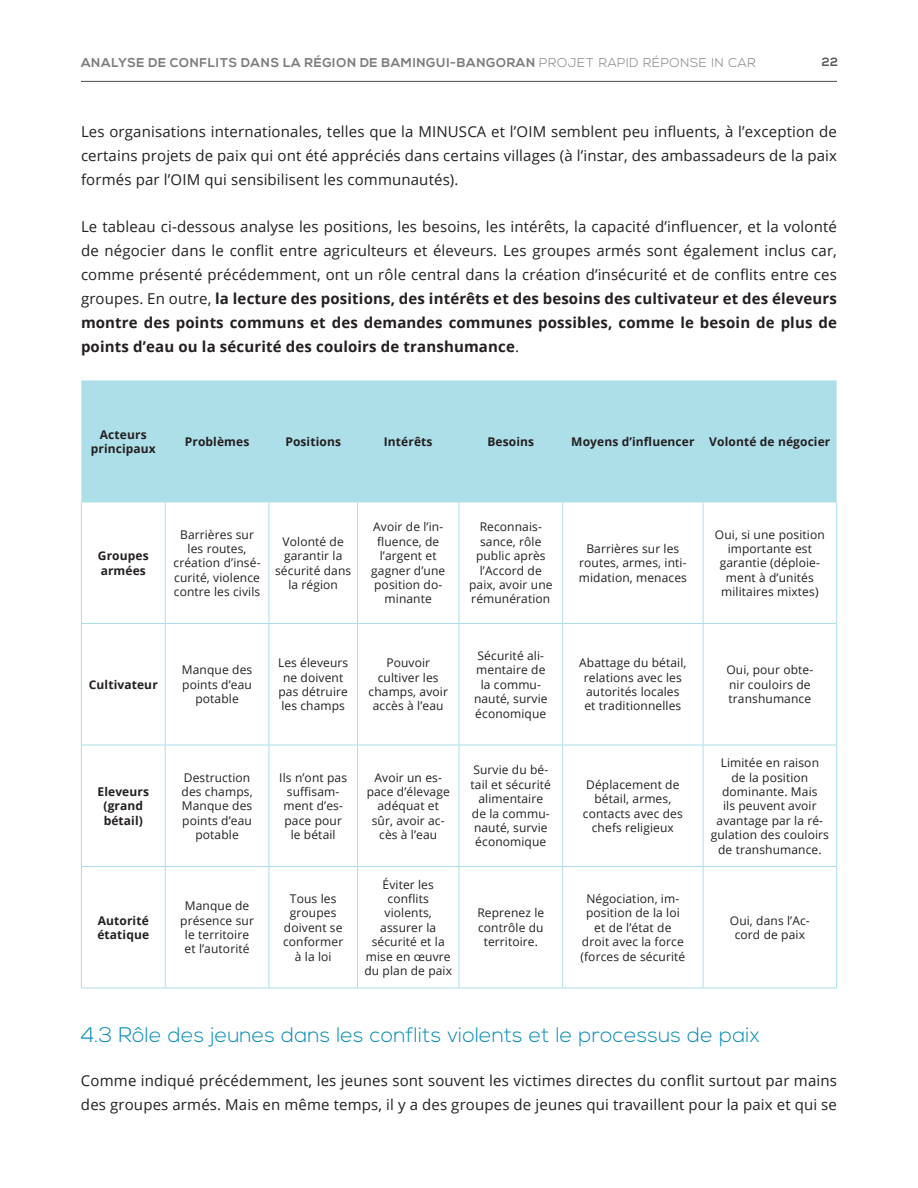
<style>
.page{position:relative;width:918px;height:1188px;background:#fff}
.page>*{position:absolute;margin:0;border:0;box-sizing:border-box;transform-origin:0 0}
.Heading_2{font:300 21px "Nexa";letter-spacing:.01em;color:#008bb4}
.t1{font:15px/24px "Open Sans";letter-spacing:.01em;color:#231f20;text-align:justify}
.t2{font:700 12.75px "Nexa";letter-spacing:.05em;color:#7b7c7e}
.t3{font:12px/14.4px "Open Sans";letter-spacing:.01em;color:#231f20;text-align:center}
.t4{font:700 12px/14.4px "Open Sans";letter-spacing:.01em;color:#231f20;text-align:center}
.t5{font:700 12px "Nexa";color:#57585a}
.s1{font-weight:300}
.s2{font-weight:700}
</style>
<div class="page">
<hr style="left:81px;top:81px;width:756px;height:1px;background:#4b4c4d">
<div style="left:81px;top:380px;width:756px;height:122px;background:#addfe9"></div>
<hr style="left:81px;top:502px;width:84px;height:1px;background:#addfe9">
<hr style="left:81px;top:502px;width:1px;height:121px;background:#addfe9">
<hr style="left:165px;top:502px;width:104px;height:1px;background:#addfe9">
<hr style="left:165px;top:502px;width:1px;height:121px;background:#addfe9">
<hr style="left:269px;top:502px;width:88px;height:1px;background:#addfe9">
<hr style="left:269px;top:502px;width:1px;height:121px;background:#addfe9">
<hr style="left:357px;top:502px;width:102px;height:1px;background:#addfe9">
<hr style="left:357px;top:502px;width:1px;height:121px;background:#addfe9">
<hr style="left:459px;top:502px;width:104px;height:1px;background:#addfe9">
<hr style="left:459px;top:502px;width:1px;height:121px;background:#addfe9">
<hr style="left:563px;top:502px;width:140px;height:1px;background:#addfe9">
<hr style="left:562px;top:502px;width:1px;height:121px;background:#addfe9">
<hr style="left:703px;top:502px;width:134px;height:1px;background:#addfe9">
<hr style="left:703px;top:502px;width:1px;height:121px;background:#addfe9">
<hr style="left:836px;top:502px;width:1px;height:121px;background:#addfe9">
<hr style="left:81px;top:623px;width:84px;height:1px;background:#addfe9">
<hr style="left:81px;top:624px;width:1px;height:121px;background:#addfe9">
<hr style="left:165px;top:623px;width:104px;height:1px;background:#addfe9">
<hr style="left:165px;top:624px;width:1px;height:121px;background:#addfe9">
<hr style="left:269px;top:623px;width:88px;height:1px;background:#addfe9">
<hr style="left:269px;top:624px;width:1px;height:121px;background:#addfe9">
<hr style="left:357px;top:623px;width:102px;height:1px;background:#addfe9">
<hr style="left:357px;top:624px;width:1px;height:121px;background:#addfe9">
<hr style="left:459px;top:623px;width:104px;height:1px;background:#addfe9">
<hr style="left:459px;top:624px;width:1px;height:121px;background:#addfe9">
<hr style="left:563px;top:623px;width:140px;height:1px;background:#addfe9">
<hr style="left:562px;top:624px;width:1px;height:121px;background:#addfe9">
<hr style="left:703px;top:623px;width:134px;height:1px;background:#addfe9">
<hr style="left:703px;top:624px;width:1px;height:121px;background:#addfe9">
<hr style="left:836px;top:624px;width:1px;height:121px;background:#addfe9">
<hr style="left:81px;top:745px;width:84px;height:1px;background:#addfe9">
<hr style="left:81px;top:745px;width:1px;height:121px;background:#addfe9">
<hr style="left:165px;top:745px;width:104px;height:1px;background:#addfe9">
<hr style="left:165px;top:745px;width:1px;height:121px;background:#addfe9">
<hr style="left:269px;top:745px;width:88px;height:1px;background:#addfe9">
<hr style="left:269px;top:745px;width:1px;height:121px;background:#addfe9">
<hr style="left:357px;top:745px;width:102px;height:1px;background:#addfe9">
<hr style="left:357px;top:745px;width:1px;height:121px;background:#addfe9">
<hr style="left:459px;top:745px;width:104px;height:1px;background:#addfe9">
<hr style="left:459px;top:745px;width:1px;height:121px;background:#addfe9">
<hr style="left:563px;top:745px;width:140px;height:1px;background:#addfe9">
<hr style="left:562px;top:745px;width:1px;height:121px;background:#addfe9">
<hr style="left:703px;top:745px;width:134px;height:1px;background:#addfe9">
<hr style="left:703px;top:745px;width:1px;height:121px;background:#addfe9">
<hr style="left:836px;top:745px;width:1px;height:121px;background:#addfe9">
<hr style="left:81px;top:866px;width:84px;height:1px;background:#addfe9">
<hr style="left:81px;top:867px;width:1px;height:121px;background:#addfe9">
<hr style="left:165px;top:866px;width:104px;height:1px;background:#addfe9">
<hr style="left:165px;top:867px;width:1px;height:121px;background:#addfe9">
<hr style="left:269px;top:866px;width:88px;height:1px;background:#addfe9">
<hr style="left:269px;top:867px;width:1px;height:121px;background:#addfe9">
<hr style="left:357px;top:866px;width:102px;height:1px;background:#addfe9">
<hr style="left:357px;top:867px;width:1px;height:121px;background:#addfe9">
<hr style="left:459px;top:866px;width:104px;height:1px;background:#addfe9">
<hr style="left:459px;top:867px;width:1px;height:121px;background:#addfe9">
<hr style="left:563px;top:866px;width:140px;height:1px;background:#addfe9">
<hr style="left:562px;top:867px;width:1px;height:121px;background:#addfe9">
<hr style="left:703px;top:866px;width:134px;height:1px;background:#addfe9">
<hr style="left:703px;top:867px;width:1px;height:121px;background:#addfe9">
<hr style="left:836px;top:867px;width:1px;height:121px;background:#addfe9">
<hr style="left:81px;top:988px;width:84px;height:1px;background:#addfe9">
<hr style="left:165px;top:988px;width:104px;height:1px;background:#addfe9">
<hr style="left:269px;top:988px;width:88px;height:1px;background:#addfe9">
<hr style="left:357px;top:988px;width:102px;height:1px;background:#addfe9">
<hr style="left:459px;top:988px;width:104px;height:1px;background:#addfe9">
<hr style="left:563px;top:988px;width:140px;height:1px;background:#addfe9">
<hr style="left:703px;top:988px;width:134px;height:1px;background:#addfe9">
<p class="t2" style="left:81px;top:55px;width:676px">ANALYSE DE CONFLITS DANS LA RÉGION DE BAMINGUI-BANGORAN <span class="s1">PROJET RAPID RÉPONSE IN CAR</span></p>
<p class="t5" style="left:822px;top:55px;width:18px">22</p>
<p class="t1" style="left:81px;top:120px;width:758px">Les organisations internationales, telles que la MINUSCA et l’OIM semblent peu influents, à l’exception de certains projets de paix qui ont été appréciés dans certains villages (à l’instar, des ambassadeurs de la paix formés par l’OIM qui sensibilisent les communautés).</p>
<p class="t1" style="left:81px;top:214px;width:758px">Le tableau ci-dessous analyse les positions, les besoins, les intérêts, la capacité d’influencer, et la volonté de négocier dans le conflit entre agriculteurs et éleveurs. Les groupes armés sont également inclus car, comme présenté précédemment, ont un rôle central dans la création d’insécurité et de conflits entre ces groupes. En outre, <span class="s2">la lecture des positions, des intérêts et des besoins des cultivateur et des éleveurs montre des points communs et des demandes communes possibles, comme le besoin de plus de points d’eau ou la sécurité des couloirs de transhumance</span>.</p>
<p class="t4" style="left:91px;top:427px;width:67px">Acteurs principaux</p>
<p class="t4" style="left:185px;top:434px;width:66px">Problèmes</p>
<p class="t4" style="left:285px;top:434px;width:57px">Positions</p>
<p class="t4" style="left:384px;top:434px;width:50px">Intérêts</p>
<p class="t4" style="left:487px;top:434px;width:48px">Besoins</p>
<p class="t4" style="left:571px;top:434px;width:125px">Moyens d’influencer</p>
<p class="t4" style="left:709px;top:434px;width:123px">Volonté de négocier</p>
<p class="t4" style="left:98px;top:548px;width:52px;text-align:left">Groupes armées</p>
<p class="t3" style="left:174px;top:527px;width:88px">Barrières sur les routes, création d’insé&shy;curité, violence contre les civils</p>
<p class="t3" style="left:275px;top:534px;width:78px">Volonté de garantir la sécurité dans la région</p>
<p class="t3" style="left:371px;top:519px;width:76px">Avoir de l’in&shy;fluence, de l’argent et gagner d’une position do&shy;minante</p>
<p class="t3" style="left:469px;top:519px;width:85px">Reconnais&shy;sance, rôle public après l’Accord de paix, avoir une rémunération</p>
<p class="t3" style="left:579px;top:541px;width:110px">Barrières sur les routes, armes, inti&shy;midation, menaces</p>
<p class="t3" style="left:715px;top:527px;width:111px">Oui, si une position importante est garantie (déploie&shy;ment à d’unités militaires mixtes)</p>
<p class="t4" style="left:89px;top:677px;width:70px">Cultivateur</p>
<p class="t4" style="left:98px;top:784px;width:53px">Eleveurs (grand bétail)</p>
<p class="t4" style="left:97px;top:913px;width:53px;text-align:left">Autorité étatique</p>
<p class="t3" style="left:182px;top:663px;width:72px">Manque des points d’eau potable</p>
<p class="t3" style="left:278px;top:655px;width:72px">Les éleveurs ne doivent pas détruire les champs</p>
<p class="t3" style="left:369px;top:655px;width:81px">Pouvoir cultiver les champs, avoir accès à l’eau</p>
<p class="t3" style="left:474px;top:648px;width:75px">Sécurité ali&shy;mentaire de la commu&shy;nauté, survie économique</p>
<p class="t3" style="left:579px;top:655px;width:109px">Abattage du bétail, relations avec les autorités locales et traditionnelles</p>
<p class="t3" style="left:726px;top:663px;width:88px;text-align:left">Oui, pour obte&shy;nir couloirs de transhumance</p>
<p class="t3" style="left:182px;top:770px;width:73px">Destruction des champs,<br>Manque des points d’eau potable</p>
<p class="t3" style="left:279px;top:770px;width:69px">Ils n’ont pas suffisam&shy;ment d’es&shy;pace pour le bétail</p>
<p class="t3" style="left:367px;top:770px;width:85px">Avoir un es&shy;pace d’élevage adéquat et sûr, avoir ac&shy;cès à l’eau</p>
<p class="t3" style="left:471px;top:762px;width:82px">Survie du bé&shy;tail et sécurité alimentaire de la commu&shy;nauté, survie économique</p>
<p class="t3" style="left:180px;top:898px;width:75px">Manque de présence sur le territoire et l’autorité</p>
<p class="t3" style="left:283px;top:891px;width:62px">Tous les groupes doivent se conformer à la loi</p>
<p class="t3" style="left:364px;top:877px;width:89px">Éviter les conflits violents, assurer la sécurité et la mise en œuvre du plan de paix</p>
<p class="t3" style="left:477px;top:906px;width:68px">Reprenez le contrôle du territoire.</p>
<p class="t3" style="left:583px;top:777px;width:102px">Déplacement de bétail, armes, contacts avec des chefs religieux</p>
<p class="t3" style="left:580px;top:891px;width:106px">Négociation, im&shy;position de la loi et de l’état de droit avec la force (forces de sécurité</p>
<p class="t3" style="left:711px;top:755px;width:120px">Limitée en raison<br>de la position dominante. Mais<br>ils peuvent avoir avantage par la ré&shy;gulation des couloirs de transhumance.</p>
<p class="t3" style="left:730px;top:913px;width:81px">Oui, dans l’Ac&shy;cord de paix</p>
<p class="Heading_2" style="left:81px;top:1023px;width:681px">4.3 Rôle des jeunes dans les conflits violents et le processus de paix</p>
<p class="t1" style="left:81px;top:1068px;width:758px">Comme indiqué précédemment, les jeunes sont souvent les victimes directes du conflit surtout par mains des groupes armés. Mais en même temps, il y a des groupes de jeunes qui travaillent pour la paix et qui se</p>
</div>
